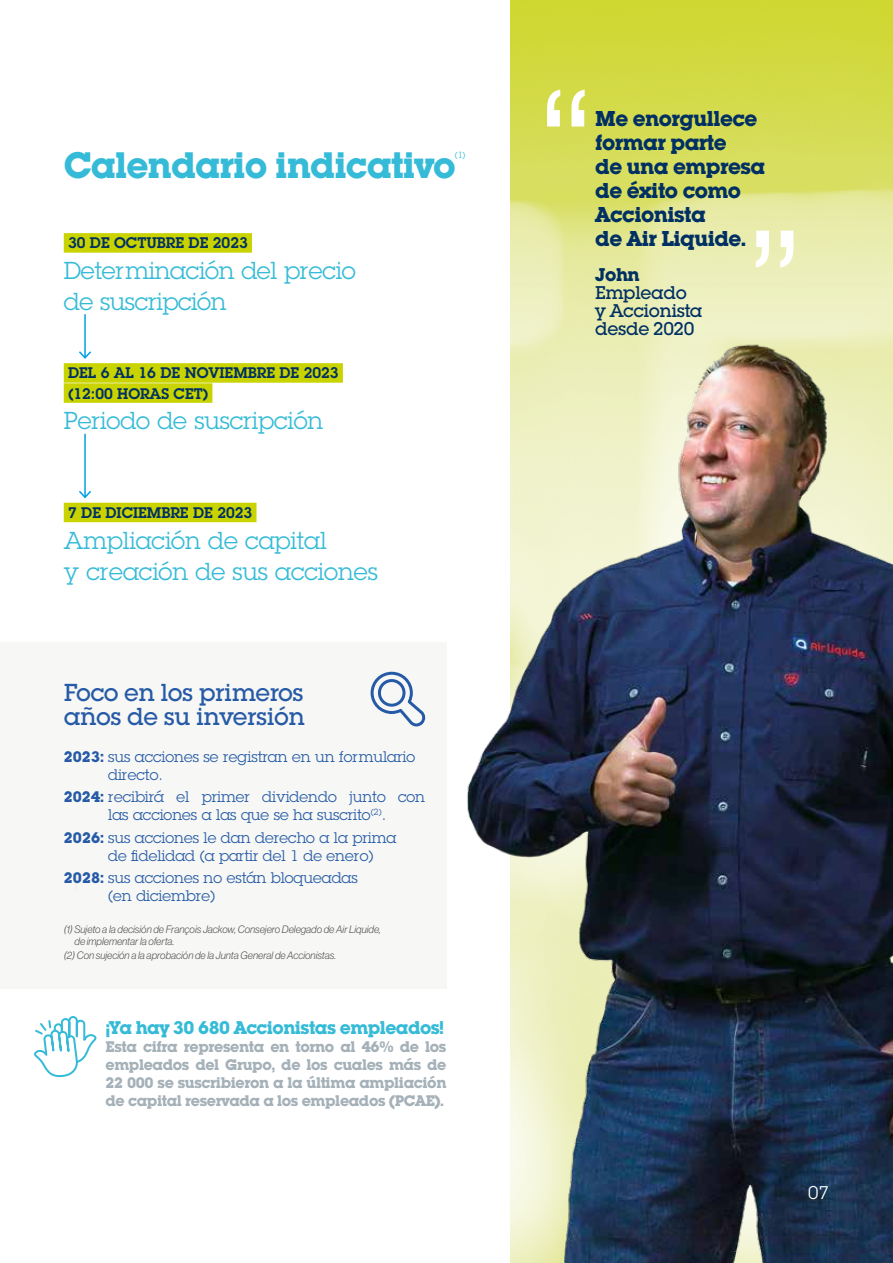
<style>
.page{position:relative;width:893px;height:1263px;background:#fff}
.page>*{position:absolute;margin:0;border:0;box-sizing:border-box;transform-origin:0 0}
.t1{font:700 36px "Lubalin Graph Std";letter-spacing:-.025em;color:#35bbd7}
.t2{font:24px/30.8px "Lubalin Graph Std";color:#35bbd7}
.t3{font:500 24px/24px "Lubalin Graph Std";letter-spacing:-.02em;color:#265aa6}
.t4{font:700 21px/24px "Lubalin Graph Std";letter-spacing:-.025em;color:#003063}
.t5{font:700 18px "Lubalin Graph Std";letter-spacing:-.03em;color:#35bbd7}
.t6{font:500 18px/18px "Lubalin Graph Std";letter-spacing:-.025em;color:#003063}
.t7{font:700 18px "Lubalin Graph Std";color:#003063}
.t8{font:18px "Lubalin Graph Std";color:#fff}
.t9{font:15px/18px "Lubalin Graph Std";color:#265aa6}
.t10{font:700 15px/18px "Lubalin Graph Std";letter-spacing:-.025em;color:#a5b1b8;text-align:justify}
.t11{font:600 15px/20.1px "Lubalin Graph Std";color:#003063}
.t12{font:10.5px/12px "N Haas Grotesk DS Std 46 Lt It";color:#575756}
.t13{font:8.7px "Lubalin Graph Std";color:#35bbd7}
.s1{font-weight:700}
</style>
<div class="page">
<div style="left:0;top:642px;width:446px;height:346px;background:#f7f8f5"></div>
<svg style="left:370px;top:671px;width:56px;height:56px"></svg>
<img style="left:510px;top:0;width:383px;height:322px">
<img style="left:467px;top:322px;width:426px;height:941px">
<svg style="left:34px;top:1016px;width:63px;height:61px"></svg>
<div style="left:64px;top:233px;width:188px;height:20px;background:#c8d300"></div>
<div style="left:64px;top:363px;width:279px;height:20px;background:#c8d300"></div>
<div style="left:64px;top:383px;width:148px;height:20px;background:#c8d300"></div>
<div style="left:64px;top:503px;width:192px;height:19px;background:#c8d300"></div>
<hr style="left:74px;top:874px;width:3px;height:17px;background:#f2f3ee">
<hr style="left:84px;top:314px;width:2px;height:44px;background:#009fe3">
<svg style="left:79px;top:350px;width:12px;height:9px"></svg>
<hr style="left:84px;top:434px;width:2px;height:63px;background:#009fe3">
<svg style="left:79px;top:489px;width:12px;height:10px"></svg>
<svg style="left:547px;top:90px;width:38px;height:36px"></svg>
<svg style="left:756px;top:231px;width:37px;height:37px"></svg>
<h1 class="t1" style="left:64px;top:142px;width:394px">Calendario indicativo</h1>
<p class="t13" style="left:455px;top:149px;width:12px">(1)</p>
<p class="t11" style="left:68px;top:233px;width:181px">30 DE OCTUBRE DE 2023</p>
<h2 class="t2" style="left:64px;top:255px;width:293px">Determinación del precio de suscripción</h2>
<p class="t11" style="left:68px;top:363px;width:272px">DEL 6 AL 16 DE NOVIEMBRE DE 2023 (12:00 HORAS CET)</p>
<h2 class="t2" style="left:64px;top:405px;width:261px">Periodo de suscripción</h2>
<p class="t11" style="left:68px;top:502px;width:186px">7 DE DICIEMBRE DE 2023</p>
<h2 class="t2" style="left:64px;top:525px;width:316px">Ampliación de capital<br>y creación de sus acciones</h2>
<h2 class="t3" style="left:64px;top:680px;width:243px">Foco en los primeros años de su inversión</h2>
<p class="t9" style="left:108px;top:747px;width:309px;text-indent:-44px"><span class="s1">2023:</span> sus acciones se registran en un formulario directo.</p>
<p class="t9" style="left:64px;top:788px;width:363px;text-align:center"><span class="s1">2024:</span> recibirá el primer dividendo junto con las acciones a las que se ha suscrito<sup>(2)</sup>.</p>
<p class="t9" style="left:108px;top:828px;width:290px;text-indent:-44px"><span class="s1">2026:</span> sus acciones le dan derecho a la prima de fidelidad (a partir del 1 de enero)</p>
<p class="t9" style="left:108px;top:868px;width:251px;text-indent:-44px"><span class="s1">2028:</span> sus acciones no están bloqueadas (en diciembre)</p>
<p class="t12" style="left:75px;top:923px;width:308px;text-indent:-11px">(1) Sujeto a la decisión de François Jackow, Consejero Delegado de Air Liquide, de implementar la oferta.</p>
<p class="t12" style="left:64px;top:949px;width:274px">(2) Con sujeción a la aprobación de la Junta General de Accionistas.</p>
<p class="t5" style="left:106px;top:1016px;width:340px">¡Ya hay 30 680 Accionistas empleados!</p>
<p class="t10" style="left:106px;top:1038px;width:342px">Esta cifra representa en torno al 46% de los empleados del Grupo, de los cuales más de 22 000 se suscribieron a la última ampliación de capital reservada a los empleados (PCAE).</p>
<h3 class="t4" style="left:595px;top:107px;width:171px">Me enorgullece formar parte<br>de una empresa de éxito como<br>Accionista<br>de Air Liquide.</h3>
<p class="t7" style="left:595px;top:263px;width:46px">John</p>
<p class="t6" style="left:595px;top:283px;width:109px">Empleado<br>y Accionista desde 2020</p>
<p class="t8" style="left:808px;top:1181px;width:22px">07</p>
</div>
